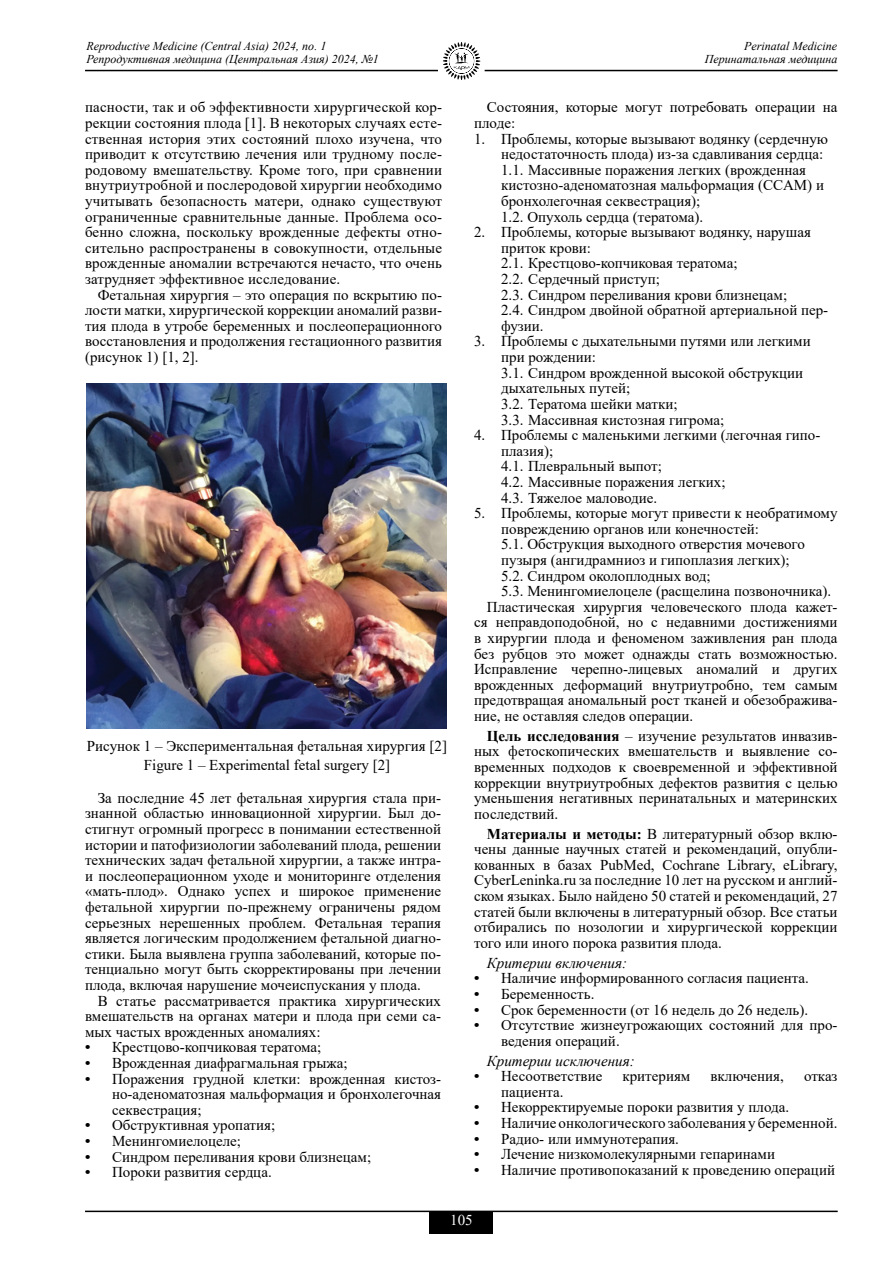
<style>
.page{position:relative;width:893px;height:1263px;background:#fff}
.page>*{position:absolute;margin:0;border:0;box-sizing:border-box;transform-origin:0 0}
.t1{font:15px/15.6px "Times New Roman";color:#000;text-align:justify}
.t2{font:italic 15px "Times New Roman";color:#000}
.t3{font:15px "Times New Roman";color:#fff}
.t4{font:italic 12px/13px "Times New Roman";color:#000}
.s1{font-weight:700}
</style>
<div class="page">
<div style="left:429px;top:1212px;width:64px;height:21px;background:#000"></div>
<hr style="left:485px;top:70px;width:353px;height:1px;background:#000">
<hr style="left:85px;top:70px;width:353px;height:1px;background:#000">
<svg style="left:443px;top:42px;width:37px;height:38px"></svg>
<hr style="left:85px;top:1210px;width:753px;height:2px;background:#000">
<img style="left:86px;top:383px;width:360px;height:345px">
<p class="t4" style="left:86px;top:39px;width:294px">Reproductive Medicine (Central Asia) 2024, no. 1<br>Репродуктивная медицина (Центральная Азия) 2024, №1</p>
<p class="t4" style="left:705px;top:39px;width:134px;text-align:right">Perinatal Medicine<br>Перинатальная медицина</p>
<p class="t1" style="left:85px;top:99px;width:359px">пасности, так и об эффективности хирургической кор&shy;рекции состояния плода [1]. В некоторых случаях есте&shy;ственная история этих состояний плохо изучена, что приводит к отсутствию лечения или трудному после&shy;родовому вмешательству. Кроме того, при сравнении внутриутробной и послеродовой хирургии необходимо учитывать безопасность матери, однако существуют ограниченные сравнительные данные. Проблема осо&shy;бенно сложна, поскольку врожденные дефекты отно&shy;сительно распространены в совокупности, отдельные врожденные аномалии встречаются нечасто, что очень затрудняет эффективное исследование.</p>
<p class="t1" style="left:85px;top:286px;width:359px;text-indent:13px">Фетальная хирургия – это операция по вскрытию по&shy;лости матки, хирургической коррекции аномалий разви&shy;тия плода в утробе беременных и послеоперационного восстановления и продолжения гестационного развития (рисунок 1) [1, 2].</p>
<p class="t1" style="left:87px;top:735px;width:362px;line-height:19.2px;text-align:center">Рисунок 1 – Экспериментальная фетальная хирургия [2]<br>Figure 1 – Experimental fetal surgery [2]</p>
<p class="t1" style="left:85px;top:789px;width:358px;text-indent:13px">За последние 45 лет фетальная хирургия стала при&shy;знанной областью инновационной хирургии. Был до&shy;стигнут огромный прогресс в понимании естественной истории и патофизиологии заболеваний плода, решении технических задач фетальной хирургии, а также интра&shy;и послеоперационном уходе и мониторинге отделения «мать-плод». Однако успех и широкое применение фетальной хирургии по-прежнему ограничены рядом серьезных нерешенных проблем. Фетальная терапия является логическим продолжением фетальной диагно&shy;стики. Была выявлена группа заболеваний, которые по&shy;тенциально могут быть скорректированы при лечении плода, включая нарушение мочеиспускания у плода.</p>
<p class="t1" style="left:85px;top:992px;width:358px;text-indent:13px">В статье рассматривается практика хирургических вмешательств на органах матери и плода при семи са&shy;мых частых врожденных аномалиях:</p>
<p class="t1" style="left:85px;top:1039px;width:238px"><span class="s1">•</span> Крестцово-копчиковая тератома;</p>
<p class="t1" style="left:85px;top:1055px;width:264px"><span class="s1">•</span> Врожденная диафрагмальная грыжа;</p>
<p class="t1" style="left:112px;top:1070px;width:331px;text-indent:-27px"><span class="s1">•</span> Поражения грудной клетки: врожденная кистоз&shy;но-аденоматозная мальформация и бронхолегочная секвестрация;</p>
<p class="t1" style="left:85px;top:1117px;width:192px"><span class="s1">•</span> Обструктивная уропатия;</p>
<p class="t1" style="left:85px;top:1133px;width:158px"><span class="s1">•</span> Менингомиелоцеле;</p>
<p class="t1" style="left:85px;top:1148px;width:288px"><span class="s1">•</span> Синдром переливания крови близнецам;</p>
<p class="t1" style="left:85px;top:1164px;width:188px"><span class="s1">•</span> Пороки развития сердца.</p>
<p class="t1" style="left:474px;top:99px;width:365px;text-indent:13px">Состояния, которые могут потребовать операции на плоде:</p>
<p class="t1" style="left:501px;top:130px;width:328px;text-align:left;text-indent:-27px">1. Проблемы, которые вызывают водянку (сердечную недостаточность плода) из-за сдавливания сердца:<br>1.1. Массивные поражения легких (врожденная кистозно-аденоматозная мальформация (CCAM) и бронхолегочная секвестрация);<br>1.2. Опухоль сердца (тератома).</p>
<p class="t1" style="left:501px;top:224px;width:329px;text-align:left;text-indent:-27px">2. Проблемы, которые вызывают водянку, нарушая приток крови:<br>2.1. Крестцово-копчиковая тератома;<br>2.2. Сердечный приступ;<br>2.3. Синдром переливания крови близнецам;<br>2.4. Синдром двойной обратной артериальной пер&shy;фузии.</p>
<p class="t1" style="left:501px;top:333px;width:311px;text-align:left;text-indent:-27px">3. Проблемы с дыхательными путями или легкими при рождении:<br>3.1. Синдром врожденной высокой обструкции дыхательных путей;<br>3.2. Тератома шейки матки;<br>3.3. Массивная кистозная гигрома;</p>
<p class="t1" style="left:501px;top:427px;width:321px;text-align:left;text-indent:-27px">4. Проблемы с маленькими легкими (легочная гипо&shy;плазия);<br>4.1. Плевральный выпот;<br>4.2. Массивные поражения легких;<br>4.3. Тяжелое маловодие.</p>
<p class="t1" style="left:474px;top:505px;width:365px">5. Проблемы, которые могут привести к необратимому</p>
<p class="t1" style="left:501px;top:520px;width:259px">повреждению органов или конечностей:</p>
<p class="t1" style="left:501px;top:536px;width:305px">5.1. Обструкция выходного отверстия мочевого</p>
<p class="t1" style="left:501px;top:552px;width:290px">пузыря (ангидрамниоз и гипоплазия легких);</p>
<p class="t1" style="left:501px;top:567px;width:211px">5.2. Синдром околоплодных вод;</p>
<p class="t1" style="left:501px;top:583px;width:331px">5.3. Менингомиелоцеле (расщелина позвоночника).</p>
<p class="t1" style="left:487px;top:598px;width:352px">Пластическая хирургия человеческого плода кажет-</p>
<p class="t1" style="left:474px;top:614px;width:365px">ся неправдоподобной, но с недавними достижениями</p>
<p class="t1" style="left:474px;top:630px;width:365px">в хирургии плода и феноменом заживления ран плода</p>
<p class="t1" style="left:474px;top:645px;width:365px">без рубцов это может однажды стать возможностью.</p>
<p class="t1" style="left:474px;top:661px;width:365px">Исправление черепно-лицевых аномалий и других</p>
<p class="t1" style="left:474px;top:676px;width:365px">врожденных деформаций внутриутробно, тем самым</p>
<p class="t1" style="left:474px;top:692px;width:365px">предотвращая аномальный рост тканей и обезображива-</p>
<p class="t1" style="left:474px;top:708px;width:221px">ние, не оставляя следов операции.</p>
<p class="t1" style="left:474px;top:727px;width:365px;text-indent:13px"><span class="s1">Цель исследования</span> – изучение результатов инвазив&shy;ных фетоскопических вмешательств и выявление со&shy;временных подходов к своевременной и эффективной коррекции внутриутробных дефектов развития с целью уменьшения негативных перинатальных и материнских последствий.</p>
<p class="t1" style="left:474px;top:825px;width:365px;text-indent:13px"><span class="s1">Материалы и методы:</span> В литературный обзор вклю&shy;чены данные научных статей и рекомендаций, опубли&shy;кованных в базах PubMed, Cochrane Library, eLibrary, CyberLeninka.ru за последние 10 лет на русском и англий&shy;ском языках. Было найдено 50 статей и рекомендаций, 27 статей были включены в литературный обзор. Все статьи отбирались по нозологии и хирургической коррекции того или иного порока развития плода.</p>
<p class="t2" style="left:487px;top:952px;width:142px">Критерии включения:</p>
<p class="t1" style="left:474px;top:970px;width:336px"><span class="s1">•</span> Наличие информированного согласия пациента.</p>
<p class="t1" style="left:474px;top:985px;width:122px"><span class="s1">•</span> Беременность.</p>
<p class="t1" style="left:474px;top:1001px;width:336px"><span class="s1">•</span> Срок беременности (от 16 недель до 26 недель).</p>
<p class="t1" style="left:501px;top:1017px;width:338px;text-indent:-27px"><span class="s1">•</span> Отсутствие жизнеугрожающих состояний для про&shy;ведения операций.</p>
<p class="t2" style="left:487px;top:1050px;width:149px">Критерии исключения:</p>
<p class="t1" style="left:474px;top:1068px;width:130px"><span class="s1">•</span> Несоответствие</p>
<p class="t1" style="left:622px;top:1068px;width:69px">критериям</p>
<p class="t1" style="left:710px;top:1068px;width:75px">включения,</p>
<p class="t1" style="left:804px;top:1068px;width:35px">отказ</p>
<p class="t1" style="left:501px;top:1083px;width:64px">пациента.</p>
<p class="t1" style="left:474px;top:1099px;width:316px"><span class="s1">•</span> Некорректируемые пороки развития у плода.</p>
<p class="t1" style="left:474px;top:1115px;width:365px"><span class="s1">•</span> Наличие онкологического заболевания у беременной.</p>
<p class="t1" style="left:474px;top:1130px;width:206px"><span class="s1">•</span> Радио- или иммунотерапия.</p>
<p class="t1" style="left:474px;top:1146px;width:302px"><span class="s1">•</span> Лечение низкомолекулярными гепаринами</p>
<p class="t1" style="left:474px;top:1161px;width:362px"><span class="s1">•</span> Наличие противопоказаний к проведению операций</p>
<p class="t3" style="left:450px;top:1209px;width:24px">105</p>
</div>
